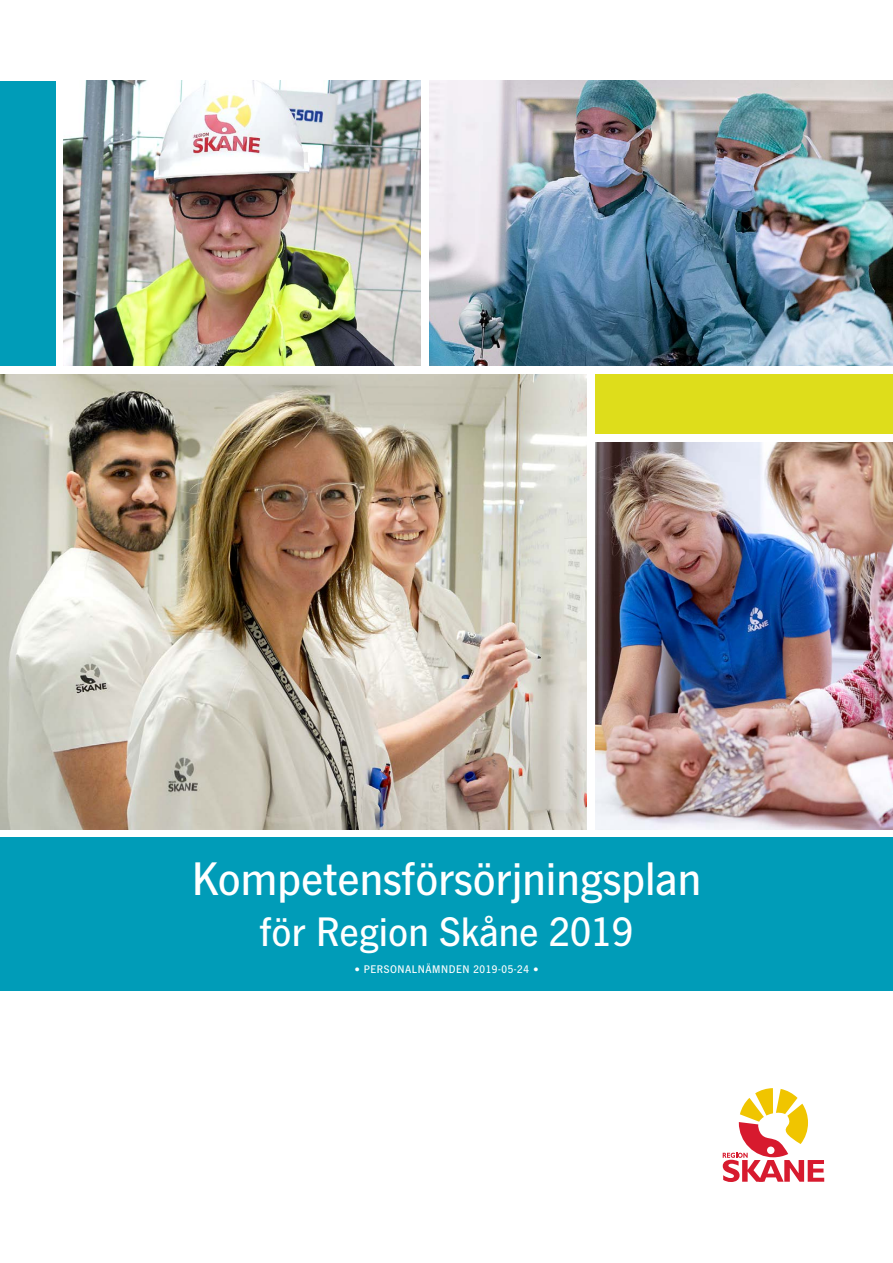
<style>
.page{position:relative;width:893px;height:1263px;background:#fff}
.page>*{position:absolute;margin:0;border:0;box-sizing:border-box;transform-origin:0 0}
.t1{font:500 48px "News Gothic LT Std";color:#fff}
.t2{font:500 42px "News Gothic LT Std";color:#fff}
.t3{font:500 11.25px "News Gothic LT Std";letter-spacing:.05em;color:#fff}
</style>
<div class="page">
<img style="left:0;top:374px;width:587px;height:455px">
<img style="left:429px;top:81px;width:464px;height:285px">
<img style="left:64px;top:81px;width:357px;height:285px">
<img style="left:595px;top:442px;width:298px;height:387px">
<svg style="left:723px;top:1089px;width:101px;height:93px"></svg>
<div style="left:0;top:838px;width:893px;height:153px;background:#009cb8"></div>
<div style="left:595px;top:374px;width:298px;height:60px;background:#dedd1b"></div>
<div style="left:0;top:81px;width:55px;height:285px;background:#009cb8"></div>
<h1 class="t1" style="left:192px;top:852px;width:511px">Kompetensförsörjningsplan</h1>
<h2 class="t2" style="left:260px;top:909px;width:375px">för Region Skåne 2019</h2>
<p class="t3" style="left:354px;top:963px;width:186px">• PERSONALNÄMNDEN 2019-05-24 •</p>
</div>
